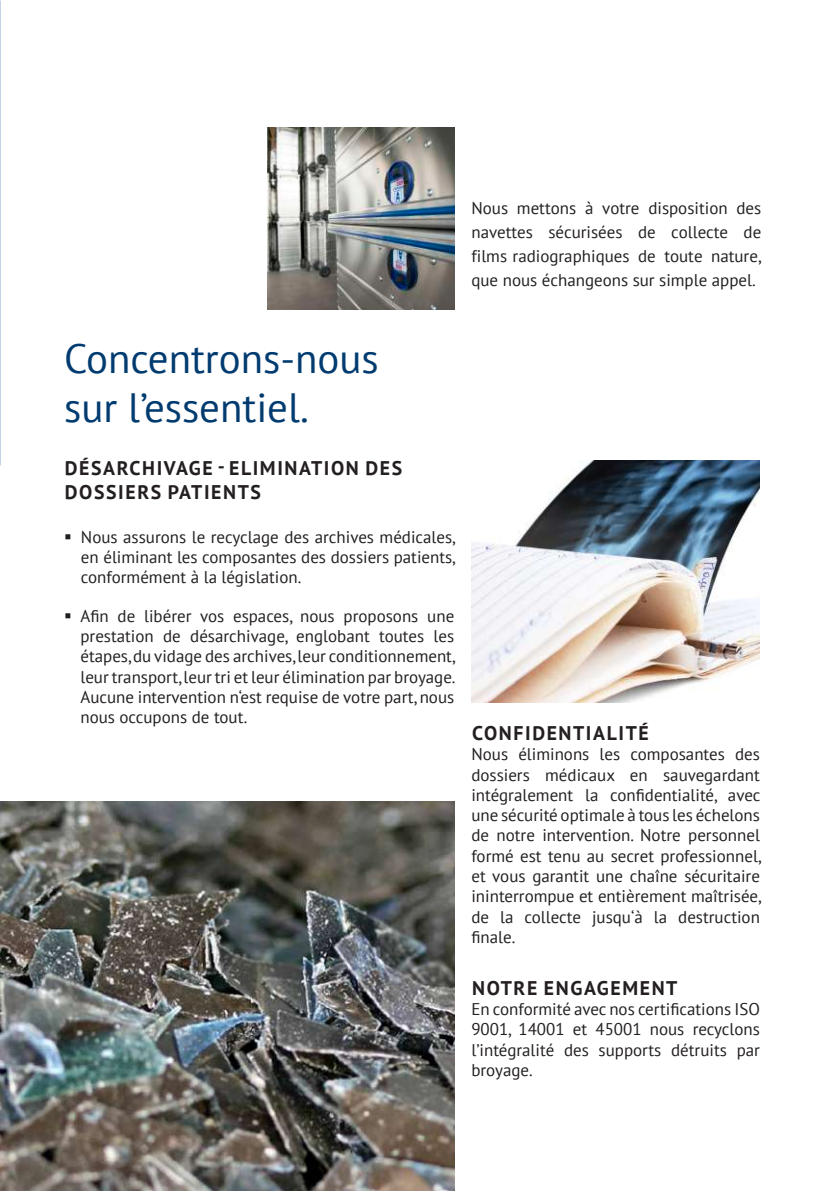
<style>
.page{position:relative;width:840px;height:1191px;background:#fff}
.page>*{position:absolute;margin:0;border:0;box-sizing:border-box;transform-origin:0 0}
.t1{font:40.8px/49px "PT Sans";color:#003b70}
.t2{font:700 19.8px/23.6px "PT Sans";letter-spacing:.08em;color:#231f20}
.t3{font:17px/20.2px "PT Sans";color:#231f20;text-align:justify}
</style>
<div class="page">
<img style="left:0;top:801px;width:454px;height:390px">
<img style="left:267px;top:128px;width:187px;height:182px">
<img style="left:471px;top:460px;width:288px;height:243px">
<p class="t3" style="left:471px;top:195px;width:291px;line-height:24px">Nous mettons à votre disposition des navettes sécurisées de collecte de films radiographiques de toute nature, que nous échangeons sur simple appel.</p>
<h1 class="t1" style="left:64px;top:333px;width:316px">Concentrons-nous sur l’essentiel.</h1>
<p class="t2" style="left:65px;top:456px;width:338px">DÉSARCHIVAGE - ELIMINATION DES<br>DOSSIERS PATIENTS</p>
<p class="t3" style="left:81px;top:526px;width:376px;text-indent:-17px">▪ Nous assurons le recyclage des archives médicales, en éliminant les composantes des dossiers patients, conformément à la législation.</p>
<p class="t3" style="left:80px;top:605px;width:376px;text-indent:-16px">▪ Afin de libérer vos espaces, nous proposons une prestation de désarchivage, englobant toutes les étapes, du vidage des archives, leur conditionnement, leur transport, leur tri et leur élimination par broyage.<br>Aucune intervention n‘est requise de votre part, nous nous occupons de tout.</p>
<p class="t2" style="left:472px;top:720px;width:178px">CONFIDENTIALITÉ</p>
<p class="t3" style="left:471px;top:743px;width:291px">Nous éliminons les composantes des dossiers médicaux en sauvegardant intégralement la confidentialité, avec une sécurité optimale à tous les échelons de notre intervention. Notre personnel formé est tenu au secret professionnel, et vous garantit une chaîne sécuritaire ininterrompue et entièrement maîtrisée, de la collecte jusqu‘à la destruction finale.</p>
<p class="t2" style="left:472px;top:975px;width:207px">NOTRE ENGAGEMENT</p>
<p class="t3" style="left:471px;top:998px;width:290px">En conformité avec nos certifications ISO 9001, 14001 et 45001 nous recyclons l’intégralité des supports détruits par broyage.</p>
</div>
